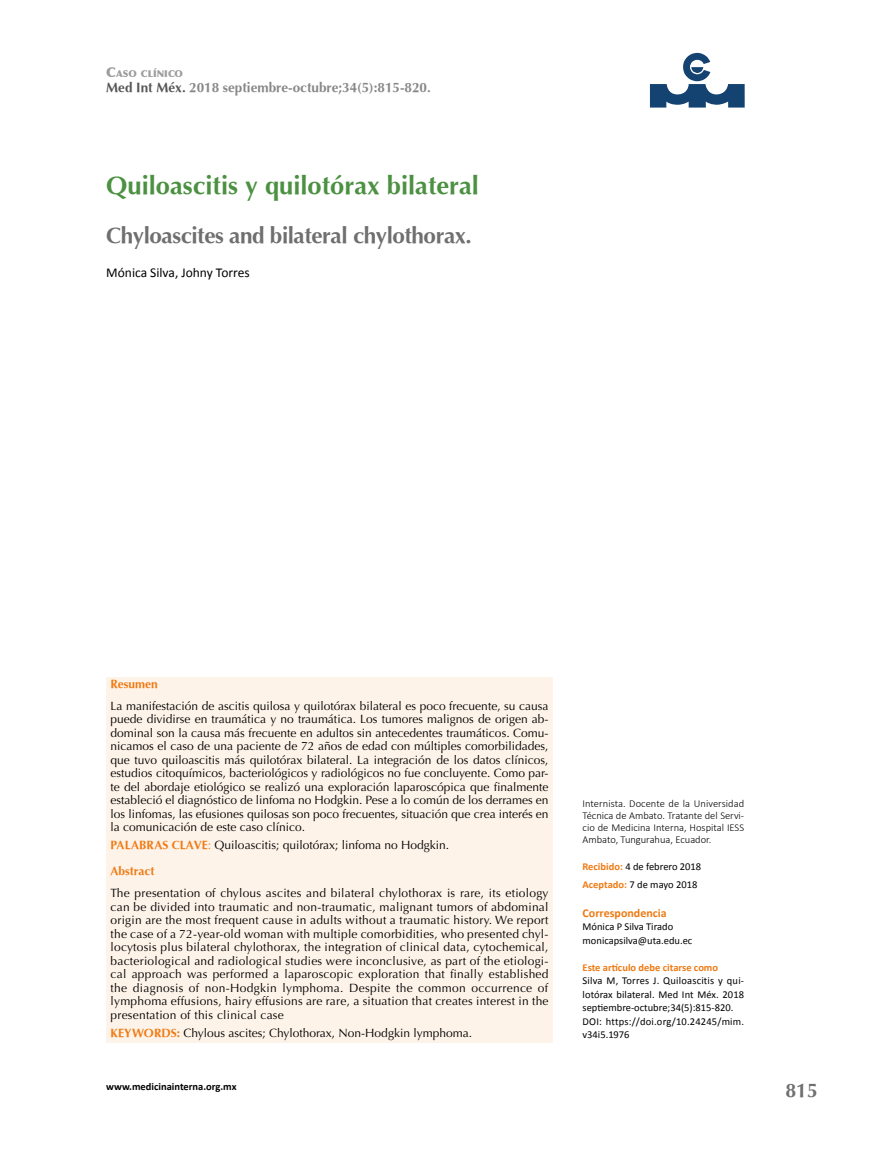
<style>
.page{position:relative;width:893px;height:1149px;background:#fff}
.page>*{position:absolute;margin:0;border:0;box-sizing:border-box;transform-origin:0 0}
.t1{font:700 25.5px "Optima";color:#4b9141}
.t2{font:700 22.5px "Optima";letter-spacing:-.02em;color:#706f6f}
.t3{font:700 19.5px "Optima";color:#706f6f}
.t4{font:700 13.5px "Optima";color:#878787}
.t5{font:13.5px "Calibri";color:#000}
.t6{font:12px/13.5px "Optima";color:#000;text-align:justify}
.t7{font:700 12px "Calibri";color:#ef7a13}
.t8{font:700 12px "Optima";color:#ef7a13}
.t9{font:10.5px/13.5px "Calibri";color:#000}
.t10{font:300 10.5px/12px "Calibri";color:#000;text-align:justify}
.t11{font:700 10.5px "Calibri";color:#ef7a13}
.t12{font:700 10.5px "Calibri";color:#000}
.t13{font:900 9.45px "Optima";color:#9d9d9c}
.s1{font-size:13.5px}
.s2{color:#575756}
.s3{font-weight:700;color:#ef7a13}
.s4{color:#ef7a13}
</style>
<div class="page">
<svg style="left:650px;top:53px;width:95px;height:54px"></svg>
<div style="left:106px;top:676px;width:447px;height:366px;background:#fef3e9"></div>
<p class="t13" style="left:106px;top:68px;width:78px"><span class="s1">C</span>ASO CLÍNICO</p>
<p class="t4" style="left:106px;top:80px;width:326px"><span class="s2">Med Int Méx.</span> 2018 septiembre-octubre;34(5):815-820.</p>
<h1 class="t1" style="left:106px;top:170px;width:374px">Quiloascitis y quilotórax bilateral</h1>
<h2 class="t2" style="left:106px;top:222px;width:367px">Chyloascites and bilateral chylothorax.</h2>
<p class="t5" style="left:106px;top:264px;width:145px">Mónica Silva, Johny Torres</p>
<p class="t8" style="left:111px;top:676px;width:49px">Resumen</p>
<p class="t6" style="left:111px;top:698px;width:440px">La manifestación de ascitis quilosa y quilotórax bilateral es poco frecuente, su causa puede dividirse en traumática y no traumática. Los tumores malignos de origen ab&shy;dominal son la causa más frecuente en adultos sin antecedentes traumáticos. Comu&shy;nicamos el caso de una paciente de 72 años de edad con múltiples comorbilidades, que tuvo quiloascitis más quilotórax bilateral. La integración de los datos clínicos, estudios citoquímicos, bacteriológicos y radiológicos no fue concluyente. Como par&shy;te del abordaje etiológico se realizó una exploración laparoscópica que finalmente estableció el diagnóstico de linfoma no Hodgkin. Pese a lo común de los derrames en los linfomas, las efusiones quilosas son poco frecuentes, situación que crea interés en la comunicación de este caso clínico.</p>
<p class="t6" style="left:111px;top:831px;width:340px;line-height:26.2px"><span class="s3">PALABRAS CLAVE</span><span class="s4">:</span> Quiloascitis; quilotórax; linfoma no Hodgkin.<br><span class="s3">Abstract</span></p>
<p class="t6" style="left:111px;top:886px;width:439px">The presentation of chylous ascites and bilateral chylothorax is rare, its etiology can be divided into traumatic and non-traumatic, malignant tumors of abdominal origin are the most frequent cause in adults without a traumatic history. We report the case of a 72-year-old woman with multiple comorbidities, who presented chyl&shy;locytosis plus bilateral chylothorax, the integration of clinical data, cytochemical, bacteriological and radiological studies were inconclusive, as part of the etiologi&shy;cal approach was performed a laparoscopic exploration that finally established the diagnosis of non-Hodgkin lymphoma. Despite the common occurrence of lymphoma effusions, hairy effusions are rare, a situation that creates interest in the presentation of this clinical case</p>
<p class="t6" style="left:111px;top:1025px;width:363px"><span class="s3">KEYWORDS:</span> Chylous ascites; Chylothorax, Non-Hodgkin lymphoma.</p>
<p class="t12" style="left:106px;top:1079px;width:132px">www.medicinainterna.org.mx</p>
<p class="t10" style="left:583px;top:797px;width:163px">Internista. Docente de la Universidad Técnica de Ambato. Tratante del Servi&shy;cio de Medicina Interna, Hospital IESS Ambato, Tungurahua, Ecuador.</p>
<p class="t9" style="left:583px;top:857px;width:120px;line-height:18px"><span class="s3">Recibido:</span> 4 de febrero 2018<br><span class="s3">Aceptado:</span> 7 de mayo 2018</p>
<p class="t7" style="left:583px;top:904px;width:86px">Correspondencia</p>
<p class="t9" style="left:583px;top:919px;width:111px">Mónica P Silva Tirado monicapsilva@uta.edu.ec</p>
<p class="t11" style="left:583px;top:960px;width:137px">Este artículo debe citarse como</p>
<p class="t9" style="left:583px;top:973px;width:163px">Silva M, Torres J. Quiloascitis y qui&shy;lotórax bilateral. Med Int Méx. 2018 septiembre-octubre;34(5):815-820.<br>DOI: https://doi.org/10.24245/mim. v34i5.1976</p>
<h3 class="t3" style="left:785px;top:1079px;width:34px">815</h3>
</div>
